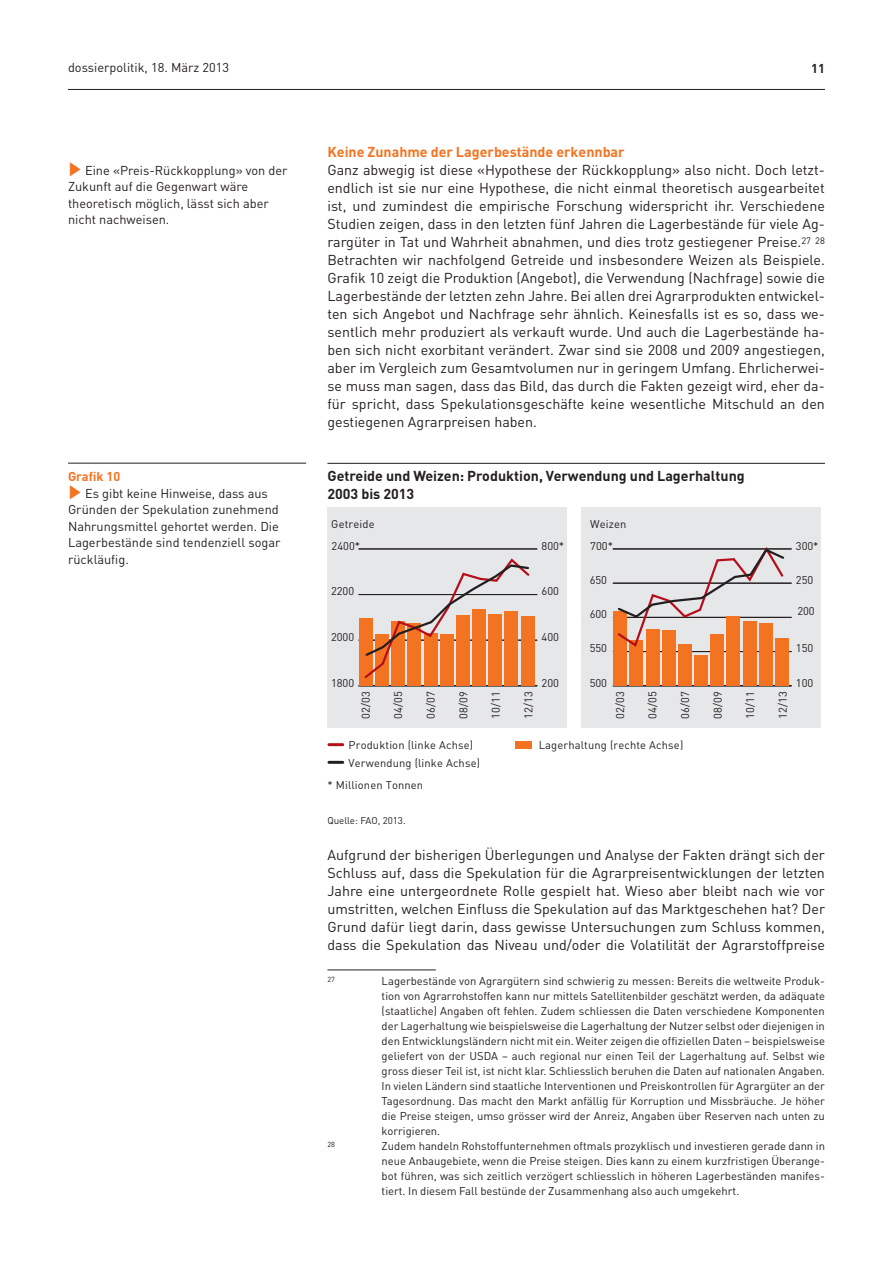
<style>
.page{position:relative;width:893px;height:1263px;background:#fff}
.page>*{position:absolute;margin:0;border:0;box-sizing:border-box;transform-origin:0 0}
.t1{font:14.25px/18px "DIN";color:#231f20;text-align:justify}
.t2{font:700 14.25px/18px "DIN";color:#231f20}
.t3{font:700 14.25px "DIN";color:#f47321}
.t4{font:12.75px/16.5px "DIN";color:#231f20}
.t5{font:700 12.75px "DIN";color:#f47321}
.t6{font:700 12.75px "DIN";color:#231f20}
.t7{font:11.25px/15px "DIN";color:#231f20;text-align:justify}
.t8{font:11.1px/17.9px "DIN";letter-spacing:.015em;color:#231f20}
.t9{font:9.75px "DIN";color:#231f20}
.t10{font:7.35px "DIN";color:#231f20}
.s1{color:#f47321}
</style>
<div class="page">
<hr style="left:68px;top:89px;width:757px;height:1px;background:#231f20">
<hr style="left:327px;top:463px;width:498px;height:1px;background:#231f20">
<div style="left:581px;top:507px;width:240px;height:221px;background:#e6e7e9"></div>
<div style="left:327px;top:507px;width:240px;height:221px;background:#e6e7e9"></div>
<hr style="left:613px;top:685px;width:179px;height:1px;background:#231f20">
<hr style="left:613px;top:651px;width:179px;height:1px;background:#231f20">
<hr style="left:613px;top:617px;width:179px;height:1px;background:#231f20">
<hr style="left:613px;top:583px;width:179px;height:1px;background:#231f20">
<hr style="left:613px;top:549px;width:179px;height:1px;background:#231f20">
<hr style="left:359px;top:685px;width:178px;height:1px;background:#231f20">
<hr style="left:359px;top:640px;width:178px;height:1px;background:#231f20">
<hr style="left:359px;top:594px;width:178px;height:1px;background:#231f20">
<hr style="left:359px;top:549px;width:178px;height:1px;background:#231f20">
<div style="left:613px;top:611px;width:14px;height:75px;background:#f47321"></div>
<div style="left:630px;top:640px;width:13px;height:46px;background:#f47321"></div>
<div style="left:646px;top:629px;width:13px;height:57px;background:#f47321"></div>
<div style="left:662px;top:631px;width:14px;height:55px;background:#f47321"></div>
<div style="left:678px;top:644px;width:14px;height:42px;background:#f47321"></div>
<div style="left:694px;top:655px;width:14px;height:31px;background:#f47321"></div>
<div style="left:710px;top:634px;width:14px;height:52px;background:#f47321"></div>
<div style="left:727px;top:616px;width:13px;height:70px;background:#f47321"></div>
<div style="left:743px;top:621px;width:13px;height:65px;background:#f47321"></div>
<div style="left:759px;top:623px;width:14px;height:63px;background:#f47321"></div>
<div style="left:775px;top:638px;width:14px;height:48px;background:#f47321"></div>
<div style="left:359px;top:618px;width:14px;height:68px;background:#f47321"></div>
<div style="left:521px;top:616px;width:13px;height:70px;background:#f47321"></div>
<hr style="left:329px;top:743px;width:14px;height:3px;background:#b50e1a">
<hr style="left:329px;top:761px;width:14px;height:3px;background:#231f20">
<svg style="left:362px;top:558px;width:169px;height:128px"></svg>
<svg style="left:616px;top:547px;width:170px;height:101px"></svg>
<div style="left:515px;top:741px;width:16px;height:8px;background:#f47321"></div>
<hr style="left:327px;top:970px;width:109px;height:1px;background:#231f20">
<hr style="left:68px;top:463px;width:238px;height:1px;background:#231f20">
<p class="t4" style="left:68px;top:59px;width:163px">dossierpolitik, 18. März 2013</p>
<p class="t6" style="left:811px;top:60px;width:15px">11</p>
<p class="t4" style="left:68px;top:162px;width:221px"><span class="s1">✓</span> Eine «Preis-Rückkopplung» von der<br>Zukunft auf die Gegenwart wäre theoretisch möglich, lässt sich aber nicht nachweisen.</p>
<p class="t5" style="left:68px;top:468px;width:54px">Grafik 10</p>
<p class="t4" style="left:68px;top:485px;width:214px"><span class="s1">✓</span> Es gibt keine Hinweise, dass aus<br>Gründen der Spekulation zunehmend<br>Nahrungsmittel gehortet werden. Die<br>Lagerbestände sind tendenziell sogar rückläufig.</p>
<p class="t3" style="left:327px;top:143px;width:299px">Keine Zunahme der Lagerbestände erkennbar</p>
<p class="t1" style="left:327px;top:161px;width:499px">Ganz abwegig ist diese «Hypothese der Rückkopplung» also nicht. Doch letzt&shy;endlich ist sie nur eine Hypothese, die nicht einmal theoretisch ausgearbeitet ist, und zumindest die empirische Forschung widerspricht ihr. Verschiedene Studien zeigen, dass in den letzten fünf Jahren die Lagerbestände für viele Ag&shy;rargüter in Tat und Wahrheit abnahmen, und dies trotz gestiegener Preise.<sup>27</sup> <sup>28<br></sup>Betrachten wir nachfolgend Getreide und insbesondere Weizen als Beispiele.<br>Grafik 10 zeigt die Produktion (Angebot), die Verwendung (Nachfrage) sowie die Lagerbestände der letzten zehn Jahre. Bei allen drei Agrarprodukten entwickel&shy;ten sich Angebot und Nachfrage sehr ähnlich. Keinesfalls ist es so, dass we&shy;sentlich mehr produziert als verkauft wurde. Und auch die Lagerbestände ha&shy;ben sich nicht exorbitant verändert. Zwar sind sie 2008 und 2009 angestiegen, aber im Vergleich zum Gesamtvolumen nur in geringem Umfang. Ehrlicherwei&shy;se muss man sagen, dass das Bild, das durch die Fakten gezeigt wird, eher da&shy;für spricht, dass Spekulationsgeschäfte keine wesentliche Mitschuld an den gestiegenen Agrarpreisen haben.</p>
<p class="t2" style="left:327px;top:467px;width:419px">Getreide und Weizen: Produktion, Verwendung und Lagerhaltung<br>2003 bis 2013</p>
<p class="t8" style="left:331px;top:515px;width:45px">Getreide</p>
<p class="t8" style="left:590px;top:515px;width:38px">Weizen</p>
<p class="t8" style="left:332px;top:536px;width:30px">2400*</p>
<p class="t8" style="left:541px;top:536px;width:24px">800*</p>
<p class="t8" style="left:590px;top:536px;width:24px">700*</p>
<p class="t8" style="left:590px;top:571px;width:19px">650</p>
<p class="t8" style="left:331px;top:582px;width:25px">2200</p>
<p class="t8" style="left:541px;top:582px;width:19px">600</p>
<p class="t8" style="left:590px;top:605px;width:19px">600</p>
<p class="t8" style="left:331px;top:628px;width:25px">2000</p>
<p class="t8" style="left:541px;top:628px;width:19px">400</p>
<p class="t8" style="left:590px;top:639px;width:19px">550</p>
<p class="t8" style="left:796px;top:536px;width:24px">300*</p>
<p class="t8" style="left:796px;top:571px;width:19px">250</p>
<p class="t8" style="left:797px;top:602px;width:19px">200</p>
<p class="t8" style="left:796px;top:639px;width:19px">150</p>
<p class="t8" style="left:331px;top:673px;width:25px">1800</p>
<p class="t8" style="left:541px;top:673px;width:19px">200</p>
<p class="t8" style="left:590px;top:673px;width:19px">500</p>
<p class="t8" style="left:356px;top:719px;width:29px;rotate:-90deg">02/03</p>
<p class="t8" style="left:389px;top:719px;width:29px;rotate:-90deg">04/05</p>
<p class="t8" style="left:422px;top:719px;width:29px;rotate:-90deg">06/07</p>
<p class="t8" style="left:454px;top:719px;width:29px;rotate:-90deg">08/09</p>
<p class="t8" style="left:487px;top:719px;width:29px;rotate:-90deg">10/11</p>
<p class="t8" style="left:519px;top:719px;width:29px;rotate:-90deg">12/13</p>
<p class="t8" style="left:611px;top:719px;width:29px;rotate:-90deg">02/03</p>
<p class="t8" style="left:643px;top:719px;width:29px;rotate:-90deg">04/05</p>
<p class="t8" style="left:676px;top:719px;width:29px;rotate:-90deg">06/07</p>
<p class="t8" style="left:709px;top:719px;width:29px;rotate:-90deg">08/09</p>
<p class="t8" style="left:741px;top:719px;width:29px;rotate:-90deg">10/11</p>
<p class="t8" style="left:774px;top:719px;width:29px;rotate:-90deg">12/13</p>
<p class="t8" style="left:349px;top:736px;width:133px">Produktion (linke Achse)<br>Verwendung (linke Achse)</p>
<p class="t8" style="left:327px;top:776px;width:97px">* Millionen Tonnen</p>
<p class="t8" style="left:539px;top:736px;width:146px">Lagerhaltung (rechte Achse)</p>
<p class="t8" style="left:796px;top:673px;width:19px">100</p>
<p class="t9" style="left:327px;top:814px;width:80px">Quelle: FAO, 2013.</p>
<p class="t1" style="left:327px;top:845px;width:499px">Aufgrund der bisherigen Überlegungen und Analyse der Fakten drängt sich der Schluss auf, dass die Spekulation für die Agrarpreisentwicklungen der letzten Jahre eine untergeordnete Rolle gespielt hat. Wieso aber bleibt nach wie vor umstritten, welchen Einfluss die Spekulation auf das Marktgeschehen hat? Der Grund dafür liegt darin, dass gewisse Untersuchungen zum Schluss kommen, dass die Spekulation das Niveau und/oder die Volatilität der Agrarstoffpreise</p>
<p class="t10" style="left:327px;top:975px;width:9px">27</p>
<p class="t7" style="left:382px;top:973px;width:445px">Lagerbestände von Agrargütern sind schwierig zu messen: Bereits die weltweite Produk&shy;tion von Agrarrohstoffen kann nur mittels Satellitenbilder geschätzt werden, da adäquate (staatliche) Angaben oft fehlen. Zudem schliessen die Daten verschiedene Komponenten der Lagerhaltung wie beispielsweise die Lagerhaltung der Nutzer selbst oder diejenigen in den Entwicklungsländern nicht mit ein. Weiter zeigen die offiziellen Daten – beispielsweise geliefert von der USDA – auch regional nur einen Teil der Lagerhaltung auf. Selbst wie gross dieser Teil ist, ist nicht klar. Schliesslich beruhen die Daten auf nationalen Angaben.<br>In vielen Ländern sind staatliche Interventionen und Preiskontrollen für Agrargüter an der Tagesordnung. Das macht den Markt anfällig für Korruption und Missbräuche. Je höher die Preise steigen, umso grösser wird der Anreiz, Angaben über Reserven nach unten zu korrigieren.</p>
<p class="t10" style="left:327px;top:1140px;width:9px">28</p>
<p class="t7" style="left:382px;top:1138px;width:445px">Zudem handeln Rohstoffunternehmen oftmals prozyklisch und investieren gerade dann in neue Anbaugebiete, wenn die Preise steigen. Dies kann zu einem kurzfristigen Überange&shy;bot führen, was sich zeitlich verzögert schliesslich in höheren Lagerbeständen manifes&shy;tiert. In diesem Fall bestünde der Zusammenhang also auch umgekehrt.</p>
</div>
